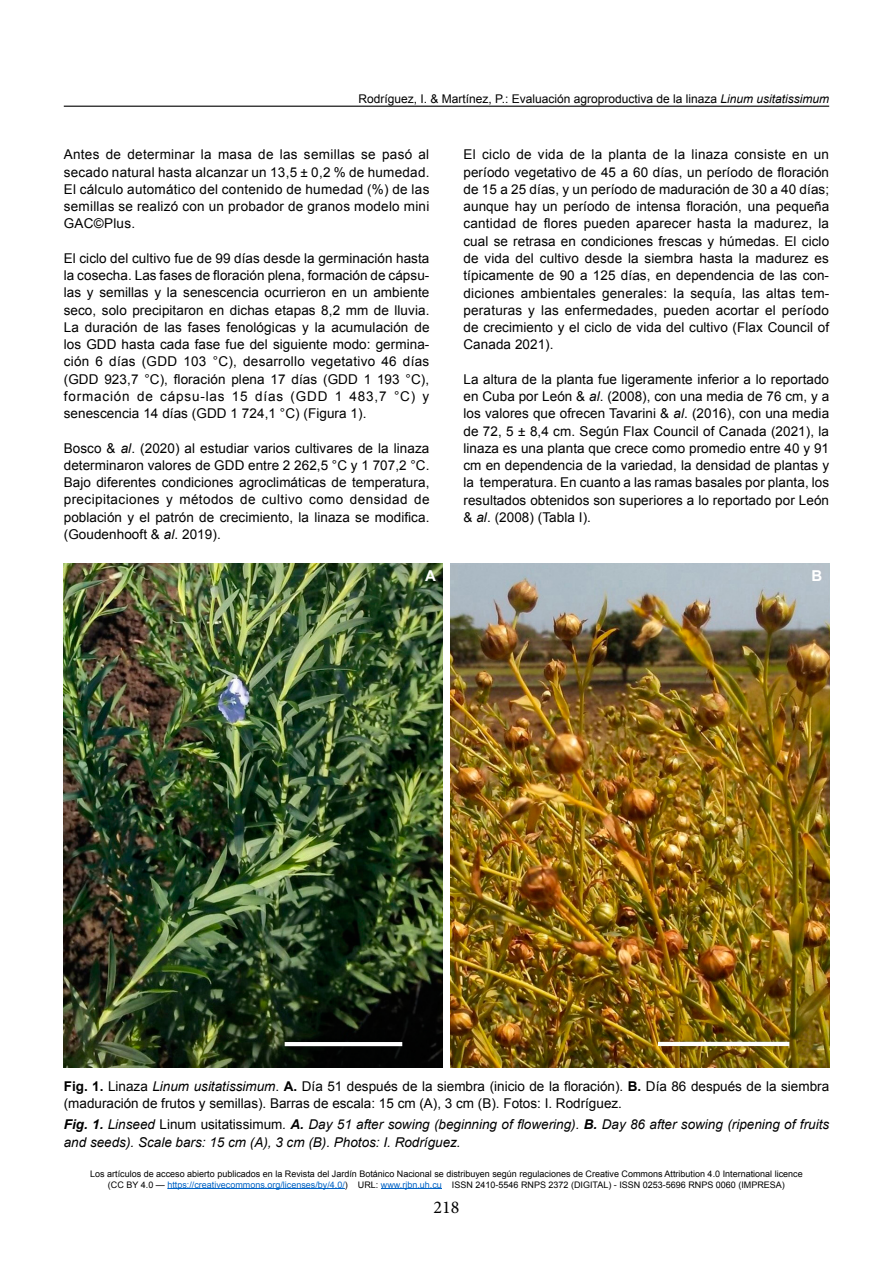
<style>
.page{position:relative;width:893px;height:1263px;background:#fff}
.page>*{position:absolute;margin:0;border:0;box-sizing:border-box;transform-origin:0 0}
.t1{font:18px "Minion Pro";color:#000}
.t2{font:700 15px "Arial";color:#fff}
.t3{font:13.5px/17.2px "Arial";letter-spacing:.005em;color:#000;text-align:justify}
.t4{font:italic 13.5px/17.2px "Arial";color:#000}
.t5{font:12px "Arial";color:#000}
.t6{font:9px/10.8px "Arial";color:#000;text-align:center}
.s1{font-style:italic}
.s2{font-weight:700}
.s3{font-style:normal}
.s4{color:#0063c5}
</style>
<div class="page">
<hr style="left:64px;top:106px;width:765px;height:1px;background:#000">
<hr style="left:167px;top:1188px;width:178px;height:1px;background:#0063c5">
<hr style="left:381px;top:1188px;width:61px;height:1px;background:#0063c5">
<img style="left:64px;top:563px;width:379px;height:505px">
<img style="left:450px;top:563px;width:379px;height:505px">
<p class="t5" style="left:358px;top:90px;width:472px">Rodríguez, I. &amp; Martínez, P.: Evaluación agroproductiva de la linaza <span class="s1">Linum usitatissimum</span></p>
<p class="t3" style="left:64px;top:146px;width:367px">Antes de determinar la masa de las semillas se pasó al secado natural hasta alcanzar un 13,5 ± 0,2 % de humedad.<br>El cálculo automático del contenido de humedad (%) de las semillas se realizó con un probador de granos modelo mini GAC©Plus.</p>
<p class="t3" style="left:64px;top:250px;width:367px">El ciclo del cultivo fue de 99 días desde la germinación hasta la cosecha. Las fases de floración plena, formación de cápsu&shy;las y semillas y la senescencia ocurrieron en un ambiente seco, solo precipitaron en dichas etapas 8,2 mm de lluvia.<br>La duración de las fases fenológicas y la acumulación de los GDD hasta cada fase fue del siguiente modo: germina&shy;ción 6 días (GDD 103 °C), desarrollo vegetativo 46 días (GDD 923,7 °C), floración plena 17 días (GDD 1 193 °C), formación de cápsu-las 15 días (GDD 1 483,7 °C) y senescencia 14 días (GDD 1 724,1 °C) (Figura 1).</p>
<p class="t3" style="left:64px;top:439px;width:367px">Bosco &amp; <span class="s1">al</span>. (2020) al estudiar varios cultivares de la linaza determinaron valores de GDD entre 2 262,5 °C y 1 707,2 °C.<br>Bajo diferentes condiciones agroclimáticas de temperatura, precipitaciones y métodos de cultivo como densidad de población y el patrón de crecimiento, la linaza se modifica. (Goudenhooft &amp; <span class="s1">al</span>. 2019).</p>
<p class="t3" style="left:463px;top:146px;width:367px">El ciclo de vida de la planta de la linaza consiste en un período vegetativo de 45 a 60 días, un período de floración de 15 a 25 días, y un período de maduración de 30 a 40 días; aunque hay un período de intensa floración, una pequeña cantidad de flores pueden aparecer hasta la madurez, la cual se retrasa en condiciones frescas y húmedas. El ciclo de vida del cultivo desde la siembra hasta la madurez es típicamente de 90 a 125 días, en dependencia de las con&shy;diciones ambientales generales: la sequía, las altas tem&shy;peraturas y las enfermedades, pueden acortar el período de crecimiento y el ciclo de vida del cultivo (Flax Council of Canada 2021).</p>
<p class="t3" style="left:463px;top:371px;width:367px">La altura de la planta fue ligeramente inferior a lo reportado en Cuba por León &amp; <span class="s1">al</span>. (2008), con una media de 76 cm, y a los valores que ofrecen Tavarini &amp; <span class="s1">al</span>. (2016), con una media de 72, 5 ± 8,4 cm. Según Flax Council of Canada (2021), la linaza es una planta que crece como promedio entre 40 y 91 cm en dependencia de la variedad, la densidad de plantas y la temperatura. En cuanto a las ramas basales por planta, los resultados obtenidos son superiores a lo reportado por León &amp; <span class="s1">al</span>. (2008) (Tabla I).</p>
<p class="t2" style="left:425px;top:566px;width:12px">A</p>
<p class="t2" style="left:811px;top:566px;width:12px">B</p>
<p class="t3" style="left:64px;top:1077px;width:767px"><span class="s2">Fig. 1.</span> Linaza <span class="s1">Linum usitatissimum</span>. <span class="s2">A.</span> Día 51 después de la siembra (inicio de la floración). <span class="s2">B.</span> Día 86 después de la siembra (maduración de frutos y semillas). Barras de escala: 15 cm (A), 3 cm (B). Fotos: I. Rodríguez.</p>
<p class="t4" style="left:64px;top:1116px;width:767px"><span class="s2">Fig. 1.</span> Linseed <span class="s3">Linum usitatissimum</span>. <span class="s2">A.</span> Day 51 after sowing (beginning of flowering). <span class="s2">B.</span> Day 86 after sowing (ripening of fruits and seeds). Scale bars: 15 cm (A), 3 cm (B). Photos: I. Rodríguez.</p>
<p class="t6" style="left:90px;top:1168px;width:714px">Los artículos de acceso abierto publicados en la Revista del Jardín Botánico Nacional se distribuyen según regulaciones de Creative Commons Attribution 4.0 International licence (CC BY 4.0 — <span class="s4">https://creativecommons.org/licenses/by/4.0/</span>) URL: <span class="s4">www.rjbn.uh.cu</span> ISSN 2410-5546 RNPS 2372 (DIGITAL) - ISSN 0253-5696 RNPS 0060 (IMPRESA)</p>
<h1 class="t1" style="left:433px;top:1195px;width:27px">218</h1>
</div>
